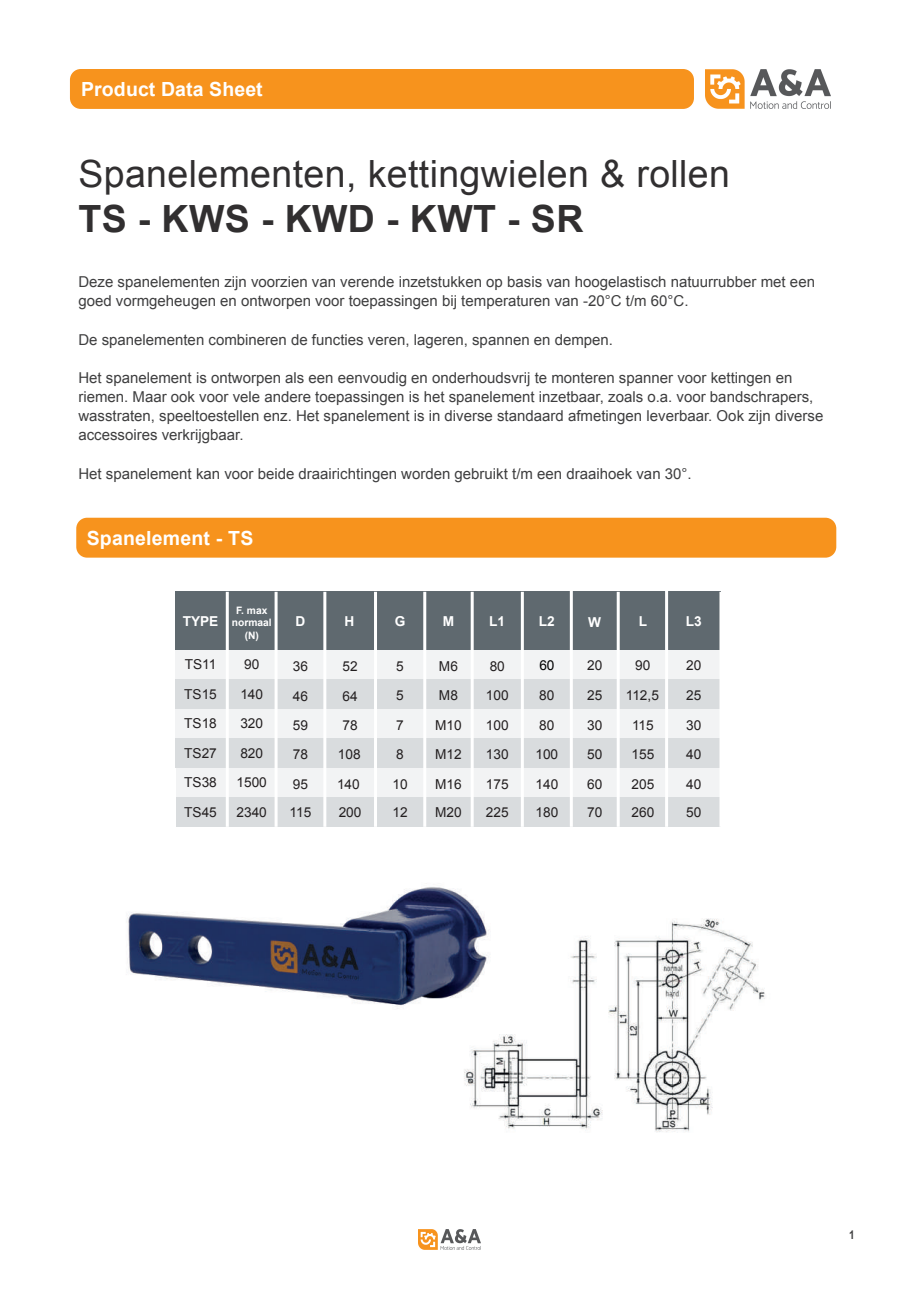
<style>
.page{position:relative;width:919px;height:1289px;background:#fff}
.page>*{position:absolute;margin:0;border:0;box-sizing:border-box;transform-origin:0 0}
.t1{font:37.5px "Arial";letter-spacing:.01em;color:#312f30}
.t2{font:700 37.5px "Arial";letter-spacing:.01em;color:#312f30}
.t3{font:700 19.5px "Arial";letter-spacing:.005em;color:#fff}
.t4{font:15px/19.2px "Arial";color:#3e3e3f}
.t5{font:13.65px/29.5px "Arial";color:#231f20;text-align:justify}
.t6{font:700 13.65px "Arial";color:#fff}
.t7{font:13.65px "Arial";color:#000001}
.t8{font:700 12px "Arial Narrow";color:#3e3e3f}
.t9{font:700 10.2px/12.3px "Arial";color:#fff;text-align:center}
</style>
<div class="page">
<div style="left:70px;top:69px;width:624px;height:40px;background:#f7931d;border-radius:11px"></div>
<img style="left:705px;top:69px;width:125px;height:40px">
<img style="left:418px;top:1229px;width:63px;height:19px">
<div style="left:76px;top:517px;width:760px;height:40px;background:#f7931d;border-radius:11px"></div>
<div style="left:176px;top:650px;width:545px;height:88px;background:#f2f3f4"></div>
<div style="left:176px;top:592px;width:545px;height:58px;background:#5f696f"></div>
<div style="left:176px;top:738px;width:545px;height:30px;background:#d9dcde"></div>
<div style="left:176px;top:679px;width:545px;height:30px;background:#d9dcde"></div>
<div style="left:176px;top:768px;width:545px;height:58px;background:#f2f3f4"></div>
<div style="left:176px;top:797px;width:545px;height:29px;background:#d9dcde"></div>
<hr style="left:226px;top:592px;width:3px;height:234px;background:#fff">
<hr style="left:274px;top:592px;width:3px;height:234px;background:#fff">
<hr style="left:323px;top:592px;width:3px;height:234px;background:#fff">
<hr style="left:374px;top:592px;width:3px;height:234px;background:#fff">
<hr style="left:423px;top:592px;width:3px;height:234px;background:#fff">
<hr style="left:470px;top:592px;width:3px;height:234px;background:#fff">
<hr style="left:521px;top:592px;width:3px;height:234px;background:#fff">
<hr style="left:569px;top:591px;width:3px;height:235px;background:#fff">
<hr style="left:616px;top:592px;width:3px;height:234px;background:#fff">
<hr style="left:665px;top:591px;width:3px;height:235px;background:#fff">
<hr style="left:719px;top:592px;width:3px;height:234px;background:#fff">
<img style="left:464px;top:918px;width:301px;height:215px">
<img style="left:127px;top:887px;width:367px;height:137px">
<h2 class="t3" style="left:81px;top:76px;width:183px">Product Data Sheet</h2>
<h1 class="t1" style="left:78px;top:149px;width:653px">Spanelementen, kettingwielen &amp; rollen</h1>
<h1 class="t2" style="left:78px;top:194px;width:506px">TS - KWS - KWD - KWT - SR</h1>
<p class="t4" style="left:78px;top:272px;width:738px">Deze spanelementen zijn voorzien van verende inzetstukken op basis van hoogelastisch natuurrubber met een goed vormgeheugen en ontworpen voor toepassingen bij temperaturen van -20°C t/m 60°C.</p>
<p class="t4" style="left:78px;top:330px;width:536px">De spanelementen combineren de functies veren, lageren, spannen en dempen.</p>
<p class="t4" style="left:78px;top:368px;width:746px">Het spanelement is ontworpen als een eenvoudig en onderhoudsvrij te monteren spanner voor kettingen en riemen. Maar ook voor vele andere toepassingen is het spanelement inzetbaar, zoals o.a. voor bandschrapers, wasstraten, speeltoestellen enz. Het spanelement is in diverse standaard afmetingen leverbaar. Ook zijn diverse accessoires verkrijgbaar.</p>
<p class="t4" style="left:78px;top:464px;width:614px">Het spanelement kan voor beide draairichtingen worden gebruikt t/m een draaihoek van 30°.</p>
<h2 class="t3" style="left:87px;top:525px;width:168px">Spanelement - TS</h2>
<p class="t6" style="left:183px;top:612px;width:37px">TYPE</p>
<p class="t9" style="left:232px;top:604px;width:41px">F. max normaal (N)</p>
<p class="t6" style="left:295px;top:612px;width:11px">D</p>
<p class="t6" style="left:344px;top:612px;width:11px">H</p>
<p class="t6" style="left:395px;top:612px;width:12px">G</p>
<p class="t6" style="left:443px;top:612px;width:13px">M</p>
<p class="t6" style="left:489px;top:612px;width:17px">L1</p>
<p class="t6" style="left:539px;top:612px;width:17px">L2</p>
<p class="t6" style="left:588px;top:613px;width:14px">W</p>
<p class="t6" style="left:638px;top:612px;width:10px">L</p>
<p class="t6" style="left:685px;top:612px;width:17px">L3</p>
<p class="t5" style="left:184px;top:649px;width:34px">TS11<br>TS15<br>TS18<br>TS27<br>TS38<br>TS45</p>
<p class="t5" style="left:236px;top:649px;width:32px;text-align:center">90<br>140<br>320<br>820<br>1500<br>2340</p>
<p class="t5" style="left:293px;top:651px;width:17px">36<br>46<br>59<br>78<br>95</p>
<p class="t5" style="left:396px;top:651px;width:9px">5</p>
<p class="t5" style="left:439px;top:651px;width:20px">M6</p>
<p class="t5" style="left:489px;top:651px;width:17px">80</p>
<p class="t7" style="left:539px;top:656px;width:17px">60</p>
<p class="t5" style="left:587px;top:650px;width:17px">20</p>
<p class="t5" style="left:635px;top:650px;width:17px">90</p>
<p class="t5" style="left:686px;top:650px;width:17px">20</p>
<p class="t5" style="left:392px;top:681px;width:17px;text-align:left">5<br>7<br>8<br>10</p>
<p class="t5" style="left:392px;top:797px;width:17px">12</p>
<p class="t5" style="left:337px;top:651px;width:25px;text-align:center">52<br>64<br>78<br>108<br>140</p>
<p class="t5" style="left:339px;top:797px;width:24px">200</p>
<p class="t5" style="left:625px;top:680px;width:35px">112,5</p>
<p class="t5" style="left:686px;top:680px;width:17px">25</p>
<p class="t5" style="left:632px;top:710px;width:23px">115</p>
<p class="t5" style="left:686px;top:710px;width:17px">30</p>
<p class="t5" style="left:631px;top:739px;width:24px">155<br>205</p>
<p class="t5" style="left:631px;top:797px;width:24px">260</p>
<p class="t5" style="left:535px;top:681px;width:24px;text-align:left">80<br>80<br>100<br>140</p>
<p class="t5" style="left:535px;top:797px;width:24px">180</p>
<p class="t5" style="left:587px;top:681px;width:17px">25<br>30<br>50<br>60</p>
<p class="t5" style="left:587px;top:797px;width:17px">70</p>
<p class="t5" style="left:439px;top:681px;width:20px">M8</p>
<p class="t5" style="left:486px;top:681px;width:24px">100</p>
<p class="t5" style="left:435px;top:710px;width:28px">M10<br>M12<br>M16</p>
<p class="t5" style="left:435px;top:797px;width:28px">M20</p>
<p class="t5" style="left:486px;top:710px;width:24px">100<br>130<br>175</p>
<p class="t5" style="left:486px;top:797px;width:24px">225</p>
<p class="t5" style="left:686px;top:739px;width:17px">40<br>40</p>
<p class="t5" style="left:686px;top:797px;width:17px">50</p>
<p class="t5" style="left:289px;top:797px;width:23px">115</p>
<p class="t8" style="left:849px;top:1225px;width:7px">1</p>
</div>
